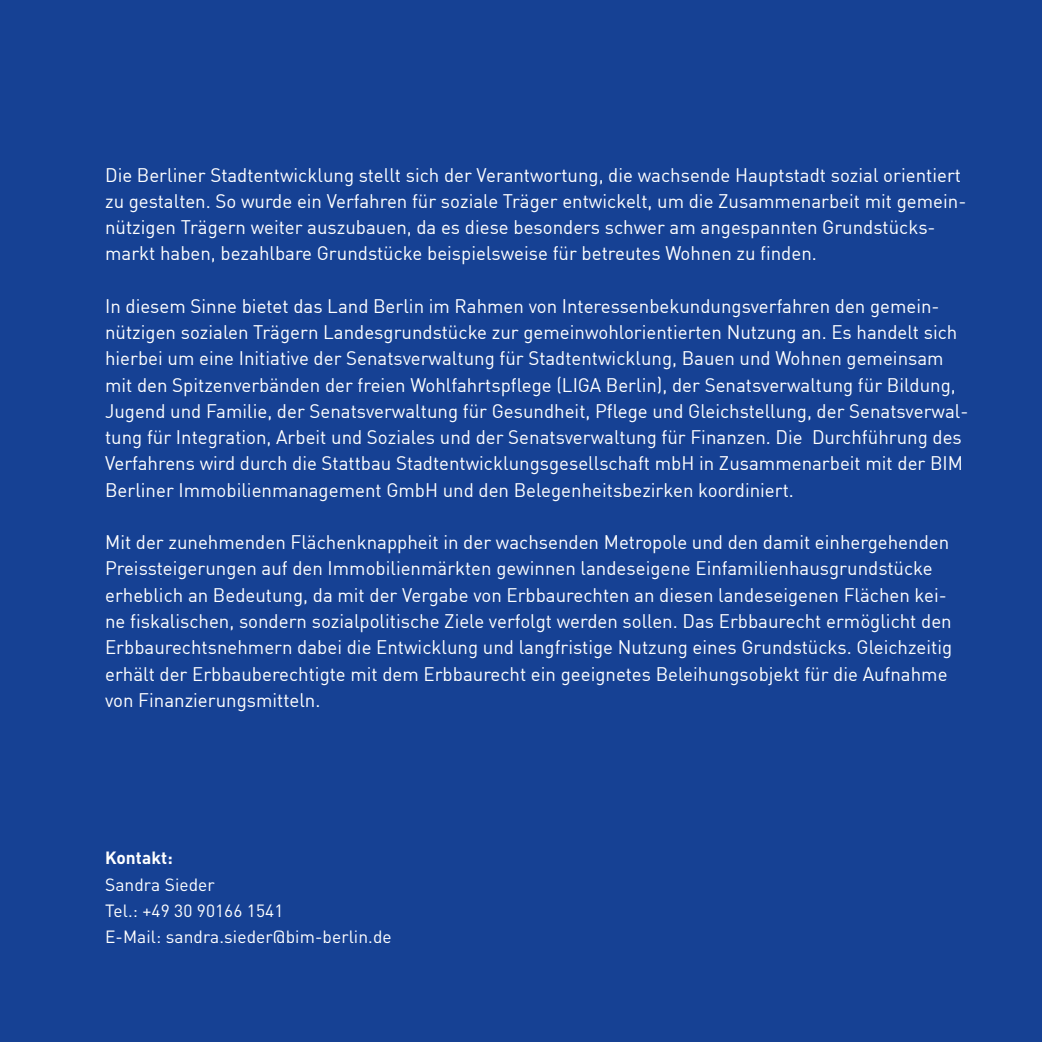
<style>
.page{position:relative;width:1042px;height:1042px;background:#164194}
.page>*{position:absolute;margin:0;border:0;box-sizing:border-box;transform-origin:0 0}
._21x21cm_Einf_Abs{font:19.25px/26.2px "DIN";color:#fff}
.Liste_1{font:17.5px "DIN Pro";letter-spacing:.005em;color:#fff}
.Liste_2{font:700 17.5px "DIN Pro";letter-spacing:.005em;color:#fff}
</style>
<div class="page">
<p class="_21x21cm_Einf_Abs" style="left:105px;top:161px;width:863px">Die Berliner Stadtentwicklung stellt sich der Verantwortung, die wachsende Hauptstadt sozial orientiert zu gestalten. So wurde ein Verfahren für soziale Träger entwickelt, um die Zusammenarbeit mit gemein&shy;nützigen Trägern weiter auszubauen, da es diese besonders schwer am angespannten Grundstücks&shy;markt haben, bezahlbare Grundstücke beispielsweise für betreutes Wohnen zu finden.</p>
<p class="_21x21cm_Einf_Abs" style="left:105px;top:292px;width:865px">In diesem Sinne bietet das Land Berlin im Rahmen von Interessenbekundungsverfahren den gemein&shy;nützigen sozialen Trägern Landesgrundstücke zur gemeinwohlorientierten Nutzung an. Es handelt sich hierbei um eine Initiative der Senatsverwaltung für Stadtentwicklung, Bauen und Wohnen gemeinsam mit den Spitzenverbänden der freien Wohlfahrtspflege (LIGA Berlin), der Senatsverwaltung für Bildung, Jugend und Familie, der Senatsverwaltung für Gesundheit, Pflege und Gleichstellung, der Senatsverwal&shy;tung für Integration, Arbeit und Soziales und der Senatsverwaltung für Finanzen. Die Durchführung des Verfahrens wird durch die Stattbau Stadtentwicklungsgesellschaft mbH in Zusammenarbeit mit der BIM Berliner Immobilienmanagement GmbH und den Belegenheitsbezirken koordiniert.</p>
<p class="_21x21cm_Einf_Abs" style="left:105px;top:529px;width:849px">Mit der zunehmenden Flächenknappheit in der wachsenden Metropole und den damit einhergehenden Preissteigerungen auf den Immobilienmärkten gewinnen landeseigene Einfamilienhausgrundstücke erheblich an Bedeutung, da mit der Vergabe von Erbbaurechten an diesen landeseigenen Flächen kei&shy;ne fiskalischen, sondern sozialpolitische Ziele verfolgt werden sollen. Das Erbbaurecht ermöglicht den Erbbaurechtsnehmern dabei die Entwicklung und langfristige Nutzung eines Grundstücks. Gleichzeitig erhält der Erbbauberechtigte mit dem Erbbaurecht ein geeignetes Beleihungsobjekt für die Aufnahme von Finanzierungsmitteln.</p>
<p class="Liste_2" style="left:105px;top:844px;width:69px">Kontakt:</p>
<p class="Liste_1" style="left:105px;top:871px;width:111px">Sandra Sieder</p>
<p class="Liste_1" style="left:105px;top:897px;width:180px">Tel.: +49 30 90166 1541</p>
<p class="Liste_1" style="left:105px;top:923px;width:288px">E-Mail: sandra.sieder@bim-berlin.de</p>
</div>
